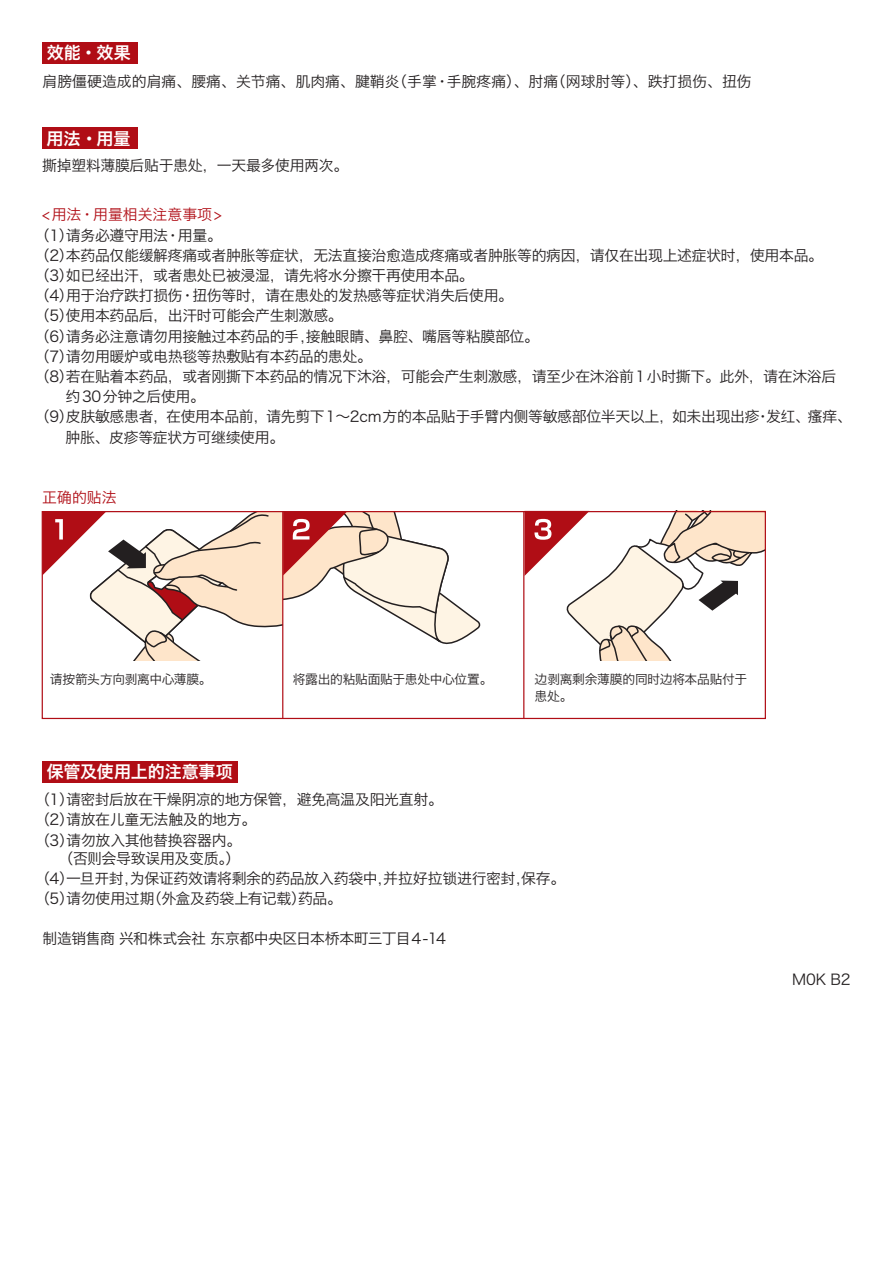
<style>
.page{position:relative;width:893px;height:1263px;background:#fff}
.page>*{position:absolute;margin:0;border:0;box-sizing:border-box;transform-origin:0 0}
.t1{font:16.95px "Hiragino Sans GB W6";color:#fff}
.t2{font:14.85px/20.2px "Hiragino Sans GB W3";letter-spacing:-.02em;color:#231f20}
.t3{font:14.85px "Hiragino Sans GB W3";color:#231f20}
.t4{font:14.85px "Hiragino Sans GB W3";color:#b00d15}
.t5{font:12.75px/17px "Hiragino Sans GB W3";letter-spacing:-.02em;color:#231f20}
</style>
<div class="page">
<div style="left:43px;top:42px;width:95px;height:22px;background:#b00d15"></div>
<div style="left:43px;top:127px;width:95px;height:22px;background:#b00d15"></div>
<div style="left:42px;top:761px;width:196px;height:22px;background:#b00d15"></div>
<svg style="left:44px;top:513px;width:436px;height:148px"></svg>
<svg style="left:524px;top:513px;width:240px;height:147px"></svg>
<hr style="left:282px;top:512px;width:1px;height:206px;background:#b00d15">
<hr style="left:523px;top:512px;width:1px;height:206px;background:#b00d15">
<div style="left:42px;top:511px;width:724px;height:208px;border:1px solid #b00d15"></div>
<p class="t1" style="left:47px;top:42px;width:86px">效能·效果</p>
<p class="t3" style="left:43px;top:72px;width:711px">肩膀僵硬造成的肩痛、腰痛、关节痛、肌肉痛、腱鞘炎（手掌·手腕疼痛）、肘痛（网球肘等）、跌打损伤、扭伤</p>
<p class="t1" style="left:47px;top:127px;width:86px">用法·用量</p>
<p class="t2" style="left:42px;top:155px;width:307px">撕掉塑料薄膜后贴于患处，一天最多使用两次。</p>
<p class="t4" style="left:42px;top:206px;width:181px">&lt;用法·用量相关注意事项&gt;</p>
<p class="t2" style="left:35px;top:225px;width:189px">（1）请务必遵守用法·用量。</p>
<p class="t2" style="left:35px;top:245px;width:790px">（2）本药品仅能缓解疼痛或者肿胀等症状，无法直接治愈造成疼痛或者肿胀等的病因，请仅在出现上述症状时，使用本品。</p>
<p class="t2" style="left:35px;top:265px;width:440px">（3）如已经出汗，或者患处已被浸湿，请先将水分擦干再使用本品。</p>
<p class="t2" style="left:35px;top:285px;width:480px">（4）用于治疗跌打损伤·扭伤等时，请在患处的发热感等症状消失后使用。</p>
<p class="t2" style="left:35px;top:305px;width:309px">（5）使用本药品后，出汗时可能会产生刺激感。</p>
<p class="t2" style="left:35px;top:326px;width:506px">（6）请务必注意请勿用接触过本药品的手,接触眼睛、鼻腔、嘴唇等粘膜部位。</p>
<p class="t2" style="left:35px;top:346px;width:339px">（7）请勿用暖炉或电热毯等热敷贴有本药品的患处。</p>
<p class="t2" style="left:35px;top:366px;width:803px">（8）若在贴着本药品，或者刚撕下本药品的情况下沐浴，可能会产生刺激感，请至少在沐浴前1小时撕下。此外，请在沐浴后</p>
<p class="t2" style="left:66px;top:386px;width:141px">约30分钟之后使用。</p>
<p class="t2" style="left:35px;top:406px;width:819px">（9）皮肤敏感患者，在使用本品前，请先剪下1～2cm方的本品贴于手臂内侧等敏感部位半天以上，如未出现出疹·发红、瘙痒、</p>
<p class="t2" style="left:66px;top:427px;width:220px">肿胀、皮疹等症状方可继续使用。</p>
<p class="t4" style="left:42px;top:488px;width:76px">正确的贴法</p>
<p class="t5" style="left:50px;top:671px;width:163px">请按箭头方向剥离中心薄膜。</p>
<p class="t5" style="left:293px;top:671px;width:201px">将露出的粘贴面贴于患处中心位置。</p>
<p class="t5" style="left:534px;top:671px;width:214px">边剥离剩余薄膜的同时边将本品贴付于患处。</p>
<p class="t1" style="left:47px;top:761px;width:187px">保管及使用上的注意事项</p>
<p class="t2" style="left:35px;top:789px;width:409px">（1）请密封后放在干燥阴凉的地方保管，避免高温及阳光直射。（2）请放在儿童无法触及的地方。<br>（3）请勿放入其他替换容器内。</p>
<p class="t2" style="left:35px;top:848px;width:532px;text-indent:23px">（否则会导致误用及变质。）<br>（4）一旦开封,为保证药效请将剩余的药品放入药袋中,并拉好拉锁进行密封,保存。（5）请勿使用过期（外盒及药袋上有记载）药品。</p>
<p class="t2" style="left:43px;top:928px;width:405px">制造销售商 兴和株式会社 东京都中央区日本桥本町三丁目4-14</p>
<p class="t2" style="left:792px;top:969px;width:60px">M0K B2</p>
</div>
